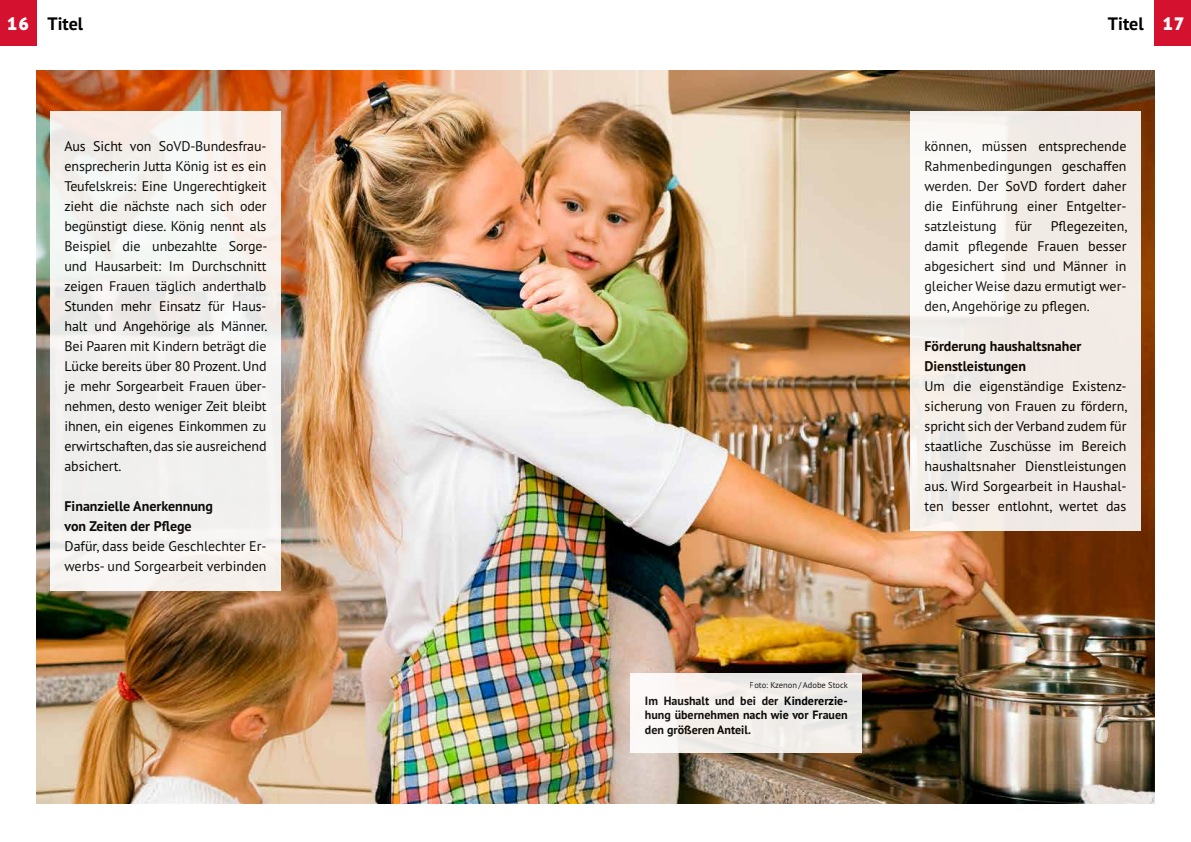
<style>
.page{position:relative;width:1191px;height:842px;background:#fff}
.page>*{position:absolute;margin:0;border:0;box-sizing:border-box;transform-origin:0 0}
.t1{font:700 18px "PT Sans Pro";color:#000}
.t2{font:14px/20px "PT Sans Pro";color:#000;text-align:justify}
.t3{font:700 14px/20px "PT Sans Pro";color:#000}
.t4{font:700 12px/14.4px "PT Sans Pro";color:#000;text-align:justify}
.t5{font:8.5px "PT Sans Pro";color:#000}
.s1{font-weight:900;color:#fff}
</style>
<div class="page">
<div style="left:0;top:0;width:36px;height:45px;background:#d51130"></div>
<div style="left:1155px;top:0;width:36px;height:45px;background:#d51130"></div>
<img style="left:36px;top:71px;width:1119px;height:733px">
<div style="left:50px;top:111px;width:231px;height:480px;background:#f3f0ef"></div>
<div style="left:910px;top:111px;width:230px;height:420px;background:linear-gradient(to right,#f7f5f1,#efe7e1)"></div>
<div style="left:631px;top:673px;width:231px;height:80px;background:linear-gradient(to right,#fbf7f5,#eae8e4)"></div>
<p class="t1" style="left:7px;top:11px;width:78px"><span class="s1">16</span> Titel</p>
<p class="t1" style="left:1108px;top:11px;width:78px">Titel <span class="s1">17</span></p>
<p class="t2" style="left:64px;top:136px;width:205px">Aus Sicht von SoVD-Bundesfrau&shy;ensprecherin Jutta König ist es ein Teufelskreis: Eine Ungerechtigkeit zieht die nächste nach sich oder begünstigt diese. König nennt als Beispiel die unbezahlte Sorge&shy;und Hausarbeit: Im Durchschnitt zeigen Frauen täglich anderthalb Stunden mehr Einsatz für Haus&shy;halt und Angehörige als Männer.<br>Bei Paaren mit Kindern beträgt die Lücke bereits über 80 Prozent. Und je mehr Sorgearbeit Frauen über&shy;nehmen, desto weniger Zeit bleibt ihnen, ein eigenes Einkommen zu erwirtschaften, das sie ausreichend absichert.</p>
<p class="t3" style="left:64px;top:496px;width:150px">Finanzielle Anerkennung von Zeiten der Pflege</p>
<p class="t2" style="left:64px;top:536px;width:203px">Dafür, dass beide Geschlechter Er&shy;werbs- und Sorgearbeit verbinden</p>
<p class="t5" style="left:750px;top:680px;width:100px">Foto: Kzenon / Adobe Stock</p>
<p class="t4" style="left:645px;top:693px;width:204px">Im Haushalt und bei der Kindererzie&shy;hung übernehmen nach wie vor Frauen den größeren Anteil.</p>
<p class="t2" style="left:924px;top:136px;width:203px">können, müssen entsprechende Rahmenbedingungen geschaffen werden. Der SoVD fordert daher die Einführung einer Entgelter&shy;satzleistung</p>
<p class="t2" style="left:924px;top:216px;width:205px;text-indent:126px">Pflegezeiten, damit pflegende Frauen besser abgesichert sind und Männer in gleicher Weise dazu ermutigt wer&shy;den, Angehörige zu pflegen.</p>
<p class="t3" style="left:924px;top:336px;width:159px">Förderung haushaltsnaher<br>Dienstleistungen</p>
<p class="t2" style="left:924px;top:376px;width:205px">Um die eigenständige Existenz&shy;sicherung von Frauen zu fördern, spricht sich der Verband zudem für staatliche Zuschüsse im Bereich haushaltsnaher Dienstleistungen aus. Wird Sorgearbeit in Haushal&shy;ten besser entlohnt, wertet das</p>
<p class="t2" style="left:1015px;top:216px;width:18px">für</p>
</div>
